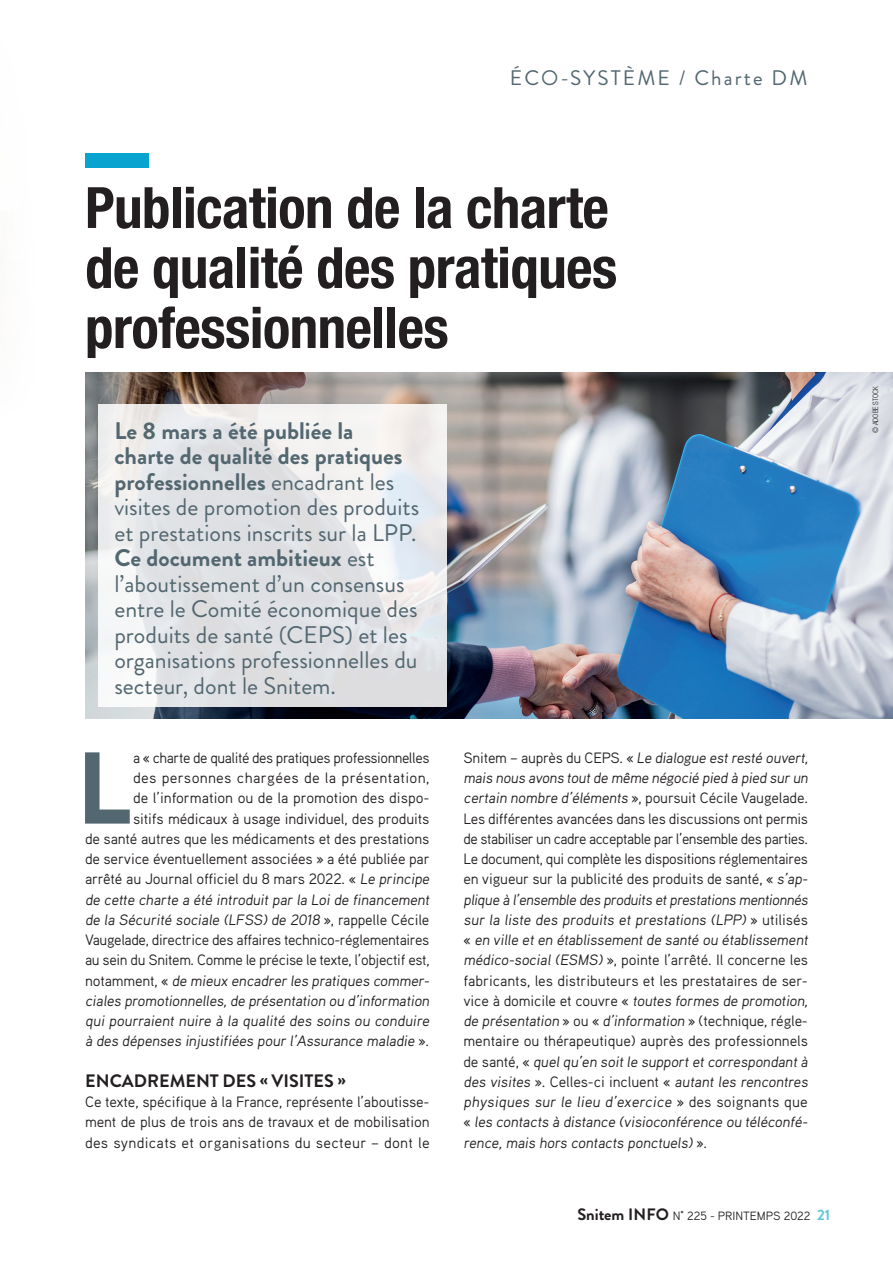
<style>
.page{position:relative;width:893px;height:1263px;background:#fff}
.page>*{position:absolute;margin:0;border:0;box-sizing:border-box;transform-origin:0 0}
.Texte___letrine{font:900 102px "Aaux Pro";color:#536770}
.Titre{font:700 condensed 57px/60px "Helvetica Neue LTW1 G";letter-spacing:-.01em;color:#231f20}
.Chapo{font:24px/25.5px "Brandon Grotesque";color:#536770}
.Chapo-2{font:700 24px "Brandon Grotesque";color:#536770}
.Têtière{font:21px "Brandon Grotesque";letter-spacing:.1em;color:#536770}
.Inter{font:700 18px "Brandon Grotesque";color:#231f20}
.Texte{font:15px/20.2px "Aaux Pro";letter-spacing:-.01em;color:#231f20}
.Texte___letrine-2{font:15px/20.2px "Aaux Pro";letter-spacing:-.01em;color:#231f20;text-align:right}
.t1{font:12px "Aaux Pro";letter-spacing:-.005em;color:#231f20}
.Crédit{font:300 condensed 7.5px "Helvetica Neue LTW1 G";color:#231f20}
.s1{font-weight:700}
.s2{font-family:"Brandon Grotesque";font-weight:700;font-size:16.5px}
.s3{font-family:"Brandon Grotesque";font-weight:700;font-size:15px;color:#5dc8d6}
</style>
<div class="page">
<div style="left:85px;top:153px;width:64px;height:15px;background:#09a3cf"></div>
<img style="left:85px;top:372px;width:808px;height:347px">
<svg style="left:98px;top:404px;width:348px;height:303px;fill:#e1e4e7"></svg>
<p class="Têtière" style="left:510px;top:63px;width:299px">ÉCO-SYSTÈME / Charte DM</p>
<p class="Titre" style="left:85px;top:178px;width:534px">Publication de la charte de qualité des pratiques professionnelles</p>
<p class="Chapo-2" style="left:114px;top:414px;width:241px">Le 8 mars a été publiée la</p>
<p class="Chapo" style="left:114px;top:443px;width:306px"><span class="s1">charte de qualité des pratiques professionnelles</span> encadrant les visites de promotion des produits et prestations inscrits sur la LPP.<br><span class="s1">Ce document ambitieux</span> est l’aboutissement d’un consensus entre le Comité économique des produits de santé (CEPS) et les organisations professionnelles du secteur, dont le Snitem.</p>
<p class="Texte___letrine-2" style="left:85px;top:747px;width:348px">a « charte de qualité des pratiques professionnelles<br>des personnes chargées de la présentation,<br>de l’information ou de la promotion des dispo-<br>sitifs médicaux à usage individuel, des produits<br>de santé autres que les médicaments et des prestations de service éventuellement associées » a été publiée par arrêté au Journal officiel du 8 mars 2022. « Le principe de cette charte a été introduit par la Loi de financement de la Sécurité sociale (LFSS) de 2018 » , ra pp e l l e C é c i l e Vaugelade, directrice des affaires technico-réglementaires au sein du Snitem. Comme le précise le texte, l’objectif est, n o t a mm e n t , « de mieux encadrer les pratiques commer&shy;ciales promotionnelles,de présentation ou d’information qui pourraient nuire à la qualité des soins ou conduire à des dépenses injustifiées pour l’Assurance maladie » .</p>
<p class="Inter" style="left:85px;top:1068px;width:262px">ENCADREMENT DES « VISITES »</p>
<p class="Texte" style="left:85px;top:1091px;width:346px;text-align:justify">Ce texte, spécifique à la France, représente l’aboutisse&shy;ment de plus de trois ans de travaux et de mobilisation des syndicats et organisations du secteur – dont le</p>
<p class="Texte___letrine" style="left:78px;top:722px;width:58px">L</p>
<p class="Texte" style="left:463px;top:747px;width:349px">S n i t e m – a u p rè s d u C E PS . « Le dialogue estresté ouvert, mais nous avons toutde même négocié pied à pied surun certain nombre d’éléments », poursuit Cécile Vaugelade.<br>Les -différentes avancées dans les discussions ont permis de stabiliser un cadre acceptable par l’ensemble des parties.</p>
<p class="Texte" style="left:463px;top:848px;width:349px">Le document, qui complète les dispositions réglementaires en vigueur sur la publicité des produits de santé, « s’ap&shy;plique à l’ensemble des produits etprestations mentionnés sur la liste des produits et prestations (LPP) » u t i l i s é s « en ville et en établissement de santé ou établissement médico-social (ESMS) », pointe l’arrêté. Il concerne les fabricants, les distributeurs et les prestataires de ser&shy;v i c e à d o m i c i l e e t co u v re « toutes formes de promotion, de présentation » o u « d’information » (t e c h n i q u e , ré g l e - mentaire ou thérapeutique) auprès des professionnels d e s a n t é , « quel qu’en soitle supportetcorrespondantà des visites » . C e l l e s - c i i n c l u e n t « autant les rencontres physiques sur le lieu d’exercice » d e s s o i g n a n t s q u e « les contacts à distance (visioconférence ou téléconfé&shy;rence, mais hors contacts ponctuels) » .</p>
<p class="t1" style="left:577px;top:1208px;width:254px"><span class="s2">Snitem INFO</span> N° 225 - PRINTEMPS 2022 <span class="s3">21</span></p>
<p class="Crédit" style="left:871px;top:433px;width:48px;rotate:-90deg">© ADOBE STOCK</p>
</div>
